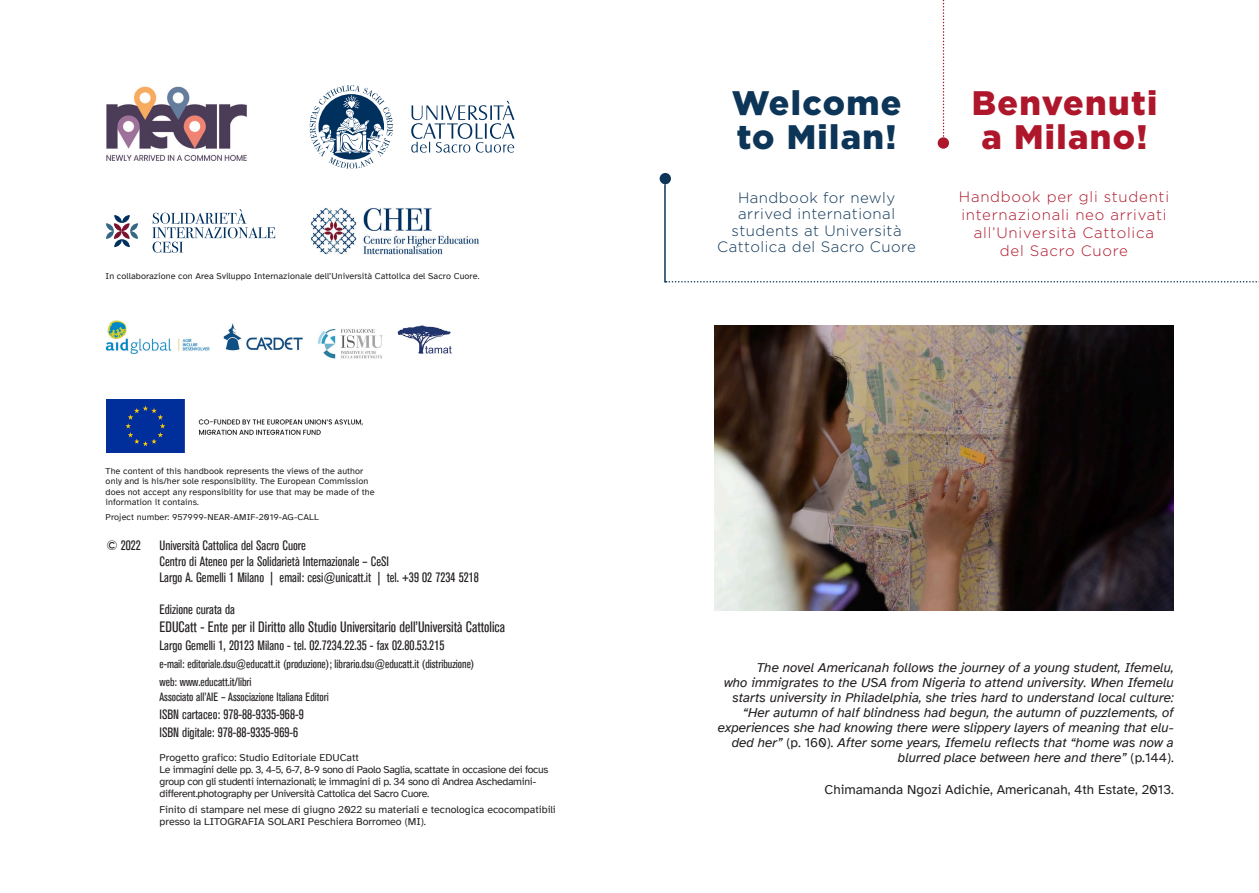
<style>
.page{position:relative;width:1259px;height:893px;background:#fff}
.page>*{position:absolute;margin:0;border:0;box-sizing:border-box;transform-origin:0 0}
.Sottotitolo{font:900 34.05px/34px "Gotham";letter-spacing:.04em;color:#ae172b}
.Sottotitolo-2{font:900 34.05px/34px "Gotham";letter-spacing:.04em;color:#0c3558}
.Sottotitolo-3{font:300 15px/18px "Gotham";letter-spacing:.05em;color:#ae172b;text-align:center}
.Sottotitolo-4{font:300 15px/16.5px "Gotham";letter-spacing:.03em;color:#0c3558;text-align:center}
.t1{font:condensed 15px "Akzidenz Grotesk BE";color:#231f20}
.Normale{font:italic 13.5px/15px "Atkinson Hyperlegible";color:#231f20;text-align:right}
.t2{font:condensed 13.5px "Akzidenz Grotesk BE";color:#231f20}
.Normale-2{font:13.5px "Atkinson Hyperlegible";color:#231f20}
.t3{font:condensed 12px "Akzidenz Grotesk BE";color:#231f20}
.t4{font:10.5px/12px "Atkinson Hyperlegible";letter-spacing:-.03em;color:#231f20}
.t5{font:10.5px/12px "Atkinson Hyperlegible";color:#231f20}
.Autore{font:9px/10.5px "Atkinson Hyperlegible";letter-spacing:.01em;color:#231f20}
.s1{font-style:normal}
</style>
<div class="page">
<img style="left:105px;top:320px;width:347px;height:39px">
<img style="left:106px;top:400px;width:257px;height:52px">
<img style="left:106px;top:86px;width:141px;height:75px">
<svg style="left:411px;top:101px;width:103px;height:52px"></svg>
<svg style="left:309px;top:85px;width:84px;height:84px"></svg>
<img style="left:714px;top:325px;width:460px;height:285px">
<hr style="left:664px;top:184px;width:2px;height:99px;background:#0c3558">
<svg style="left:666px;top:281px;width:593px;height:2px"></svg>
<svg style="left:942px;top:0;width:2px;height:137px"></svg>
<div style="left:659px;top:173px;width:12px;height:11px;background:#0c3558;border-radius:50%"></div>
<div style="left:937px;top:137px;width:12px;height:12px;background:#ae172b;border-radius:50%"></div>
<svg style="left:106px;top:215px;width:32px;height:32px"></svg>
<svg style="left:152px;top:209px;width:123px;height:44px"></svg>
<img style="left:311px;top:208px;width:168px;height:46px">
<p class="Autore" style="left:106px;top:271px;width:375px">In collaborazione con Area Sviluppo Internazionale dell’Università Cattolica del Sacro Cuore.</p>
<p class="Autore" style="left:106px;top:465px;width:270px">The content of this handbook represents the views of the author only and is his/her sole responsibility. The European Commission does not accept any responsibility for use that may be made of the information it contains.</p>
<p class="Autore" style="left:106px;top:512px;width:215px">Project number: 957999-NEAR-AMIF-2019-AG-CALL</p>
<p class="t2" style="left:106px;top:537px;width:36px">© 2022</p>
<p class="t2" style="left:159px;top:537px;width:148px">Università Cattolica del Sacro Cuore</p>
<p class="t2" style="left:159px;top:554px;width:231px">Centro di Ateneo per la Solidarietà Internazionale – CeSI</p>
<p class="t2" style="left:159px;top:570px;width:321px">Largo A. Gemelli 1 Milano | email: cesi@unicatt.it | tel. +39 02 7234 5218</p>
<p class="t2" style="left:159px;top:602px;width:77px">Edizione curata da</p>
<p class="t1" style="left:159px;top:619px;width:347px">EDUCatt - Ente per il Diritto allo Studio Universitario dell’Università Cattolica</p>
<p class="t2" style="left:159px;top:638px;width:286px">Largo Gemelli 1, 20123 Milano - tel. 02.7234.22.35 - fax 02.80.53.215</p>
<p class="t3" style="left:159px;top:658px;width:316px">e-mail: editoriale.dsu@educatt.it (produzione); librario.dsu@educatt.it (distribuzione)</p>
<p class="t3" style="left:159px;top:676px;width:94px">web: www.educatt.it/libri</p>
<p class="t3" style="left:159px;top:690px;width:171px">Associato all’AIE – Associazione Italiana Editori</p>
<p class="t2" style="left:159px;top:707px;width:146px">ISBN cartaceo: 978-88-9335-968-9</p>
<p class="t2" style="left:159px;top:725px;width:140px">ISBN digitale: 978-88-9335-969-6</p>
<p class="t5" style="left:159px;top:751px;width:201px">Progetto grafico: Studio Editoriale EDUCatt</p>
<p class="t4" style="left:159px;top:763px;width:390px">Le immagini delle pp. 3, 4-5, 6-7, 8-9 sono di Paolo Saglia, scattate in occasione dei focus group con gli studenti internazionali; le immagini di p. 34 sono di Andrea Aschedamini&shy;different.photography per Università Cattolica del Sacro Cuore.</p>
<p class="t5" style="left:159px;top:804px;width:398px">Finito di stampare nel mese di giugno 2022 su materiali e tecnologica ecocompatibili presso la LITOGRAFIA SOLARI Peschiera Borromeo (MI).</p>
<p class="Sottotitolo-2" style="left:732px;top:86px;width:171px">Welcome to Milan!</p>
<p class="Sottotitolo-4" style="left:717px;top:189px;width:200px">Handbook for newly arrived international students at Università<br>Cattolica del Sacro Cuore</p>
<p class="Sottotitolo" style="left:971px;top:86px;width:187px">Benvenuti a Milano!</p>
<p class="Sottotitolo-3" style="left:959px;top:187px;width:212px">Handbook per gli studenti internazionali neo arrivati all’Università Cattolica<br>del Sacro Cuore</p>
<p class="Normale" style="left:718px;top:660px;width:457px">The novel Americanah follows the journey of a young student, Ifemelu,<br>who immigrates to the USA from Nigeria to attend university. When Ifemelu starts university in Philadelphia, she tries hard to understand local culture: “Her autumn of half blindness had begun, the autumn of puzzlements, of experiences she had knowing there were slippery layers of meaning that elu&shy;ded her” <span class="s1">(p. 160)</span>. After some years, Ifemelu reflects that “home was now a blurred place between here and there” <span class="s1">(p.144).</span></p>
<p class="Normale-2" style="left:824px;top:782px;width:351px">Chimamanda Ngozi Adichie, Americanah, 4th Estate, 2013.</p>
</div>
